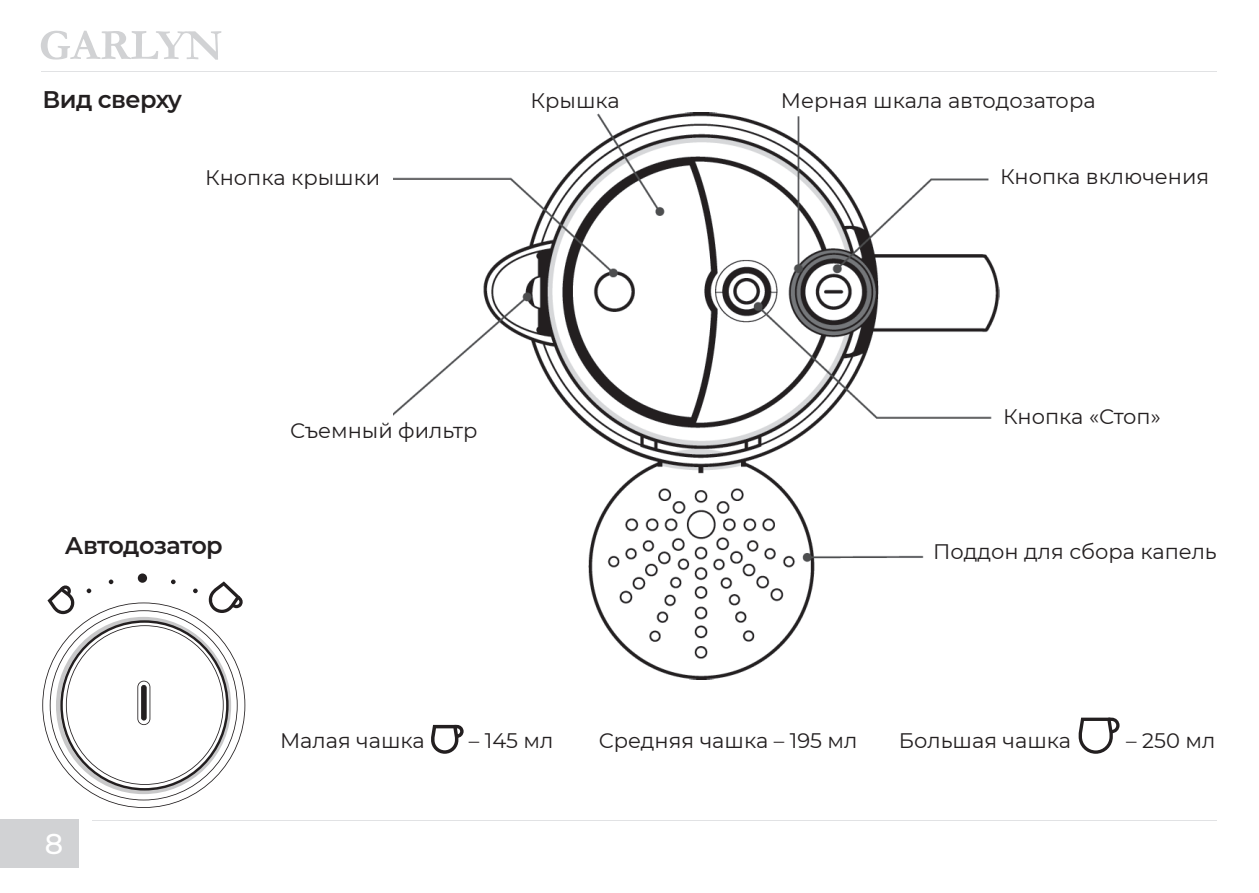
<style>
.page{position:relative;width:1259px;height:893px;background:#fff}
.page>*{position:absolute;margin:0;border:0;box-sizing:border-box;transform-origin:0 0}
.t1{font:500 28.5px "Montserrat";color:#fff}
.t2{font:600 24px "Montserrat";letter-spacing:-.025em;color:#231f20}
.t3{font:21px "Montserrat";color:#231f20}
</style>
<div class="page">
<svg style="left:41px;top:31px;width:180px;height:29px"></svg>
<div style="left:0;top:820px;width:79px;height:48px;background:#d1d2d4"></div>
<hr style="left:41px;top:71px;width:1175px;height:1px;background:#e1e2e4">
<hr style="left:92px;top:820px;width:1124px;height:1px;background:#e1e2e4">
<img style="left:393px;top:113px;width:606px;height:566px">
<svg style="left:431px;top:725px;width:32px;height:29px"></svg>
<svg style="left:1078px;top:718px;width:41px;height:36px"></svg>
<div style="left:138px;top:573px;width:9px;height:10px;background:#231f20;border-radius:50%"></div>
<svg style="left:42px;top:579px;width:203px;height:229px"></svg>
<p class="t2" style="left:43px;top:83px;width:141px">Вид сверху</p>
<p class="t3" style="left:530px;top:86px;width:91px">Крышка</p>
<p class="t3" style="left:781px;top:86px;width:316px">Мерная шкала автодозатора</p>
<p class="t3" style="left:205px;top:163px;width:177px">Кнопка крышки</p>
<p class="t3" style="left:1000px;top:162px;width:211px">Кнопка включения</p>
<p class="t3" style="left:290px;top:416px;width:189px">Съемный фильтр</p>
<p class="t3" style="left:1003px;top:402px;width:159px">Кнопка «Стоп»</p>
<p class="t2" style="left:65px;top:528px;width:159px">Автодозатор</p>
<p class="t3" style="left:933px;top:537px;width:285px">Поддон для сбора капель</p>
<h1 class="t1" style="left:45px;top:823px;width:20px">8</h1>
<p class="t3" style="left:280px;top:727px;width:146px">Малая чашка</p>
<p class="t3" style="left:469px;top:727px;width:86px">– 145 мл</p>
<p class="t3" style="left:598px;top:727px;width:260px">Средняя чашка – 195 мл</p>
<p class="t3" style="left:899px;top:727px;width:174px">Большая чашка</p>
<p class="t3" style="left:1126px;top:727px;width:91px">– 250 мл</p>
</div>
